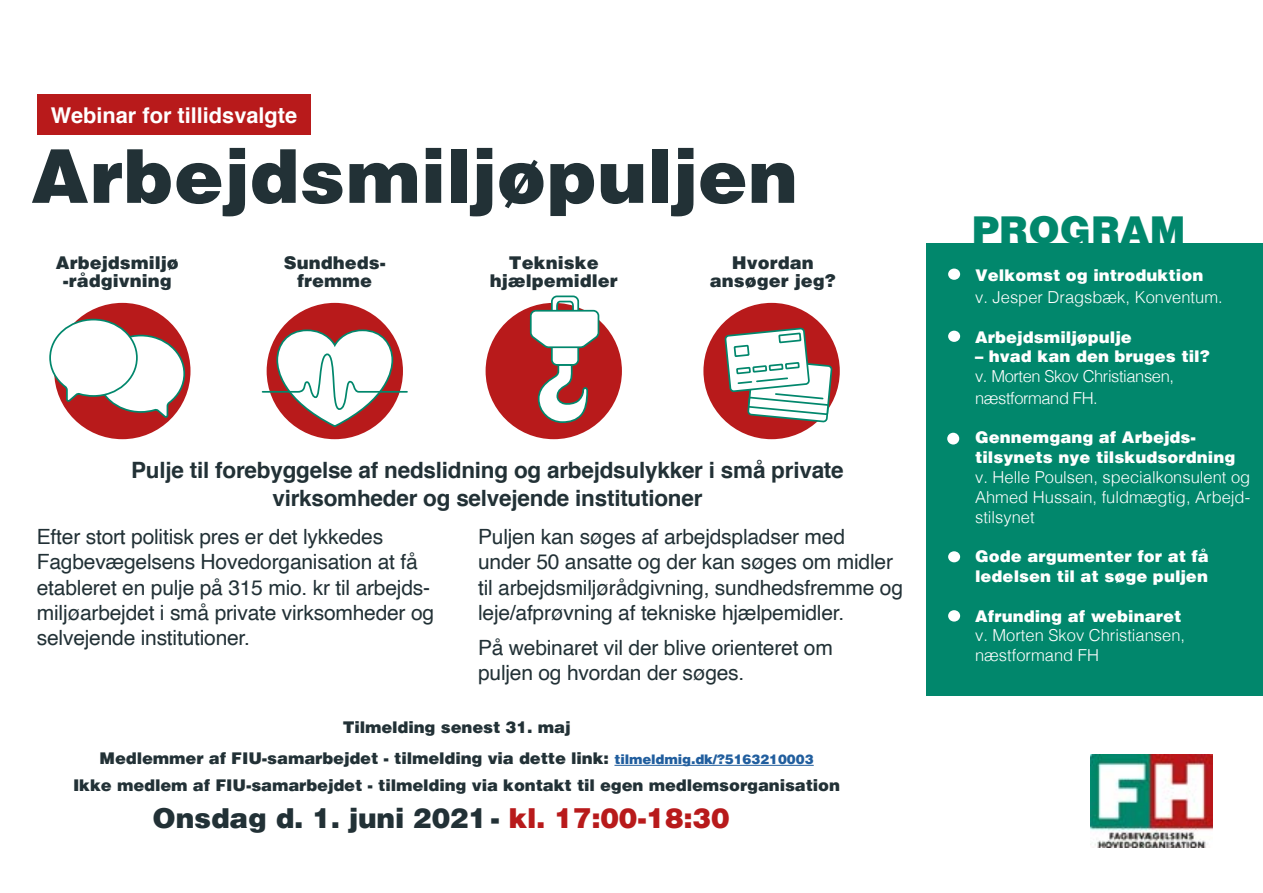
<style>
.page{position:relative;width:1263px;height:893px;background:#fff}
.page>*{position:absolute;margin:0;border:0;box-sizing:border-box;transform-origin:0 0}
.t1{font:900 75.45px "Helvetica";color:#223136}
.t2{font:900 37.8px "Helvetica";letter-spacing:-.005em;color:#01876c}
.t3{font:900 28.2px "Helvetica";letter-spacing:-.01em;color:#223136}
.t4{font:700 22.5px/28.2px "Helvetica";letter-spacing:-.01em;color:#223136;text-align:center}
.t5{font:700 21.75px "Helvetica";color:#fff}
.t6{font:21px/25.2px "Helvetica";letter-spacing:-.01em;color:#223136}
.t7{font:900 18px/18px "Helvetica";color:#223136;text-align:center}
.t8{font:900 16.5px/30.6px "Helvetica";letter-spacing:-.01em;color:#223136;text-align:center}
.t9{font:900 16.5px/19.8px "Helvetica";color:#fff}
.t10{font:300 16.5px/19.8px "Helvetica";color:#fff;text-align:justify}
.t11{font:300 16.5px/21.6px "Helvetica";letter-spacing:-.025em;color:#fff}
.s1{font-size:13.5px;color:#215e9e}
.s2{color:#b81a1b}
</style>
<div class="page">
<div style="left:37px;top:94px;width:273px;height:41px;background:#b81a1b"></div>
<div style="left:926px;top:243px;width:337px;height:453px;background:#01876c"></div>
<hr style="left:614px;top:765px;width:200px;height:1px;background:#215e9e">
<div style="left:948px;top:551px;width:12px;height:11px;background:#fff;border-radius:50%"></div>
<div style="left:948px;top:610px;width:12px;height:12px;background:#fff;border-radius:50%"></div>
<div style="left:948px;top:269px;width:12px;height:11px;background:#fff;border-radius:50%"></div>
<div style="left:948px;top:331px;width:12px;height:11px;background:#fff;border-radius:50%"></div>
<div style="left:947px;top:433px;width:12px;height:11px;background:#fff;border-radius:50%"></div>
<img style="left:1090px;top:755px;width:123px;height:92px">
<div style="left:703px;top:303px;width:137px;height:136px;background:#b81a1b;border-radius:50%"></div>
<svg style="left:723px;top:303px;width:110px;height:136px"></svg>
<div style="left:267px;top:303px;width:136px;height:136px;background:#b81a1b;border-radius:50%"></div>
<svg style="left:261px;top:329px;width:147px;height:99px"></svg>
<div style="left:54px;top:303px;width:136px;height:136px;background:#b81a1b;border-radius:50%"></div>
<svg style="left:49px;top:318px;width:137px;height:99px"></svg>
<div style="left:486px;top:303px;width:136px;height:136px;background:#b81a1b;border-radius:50%"></div>
<svg style="left:537px;top:366px;width:52px;height:57px"></svg>
<div style="left:552px;top:341px;width:26px;height:24px;background:#fff;border-radius:5px"></div>
<div style="left:551px;top:341px;width:28px;height:25px;border:2px solid #01876c;border-radius:5px"></div>
<svg style="left:529px;top:295px;width:71px;height:54px"></svg>
<p class="t5" style="left:51px;top:98px;width:248px">Webinar for tillidsvalgte</p>
<h1 class="t1" style="left:31px;top:131px;width:769px">Arbejdsmiljøpuljen</h1>
<p class="t7" style="left:56px;top:254px;width:124px">Arbejdsmiljø -rådgivning</p>
<p class="t7" style="left:490px;top:254px;width:129px">Tekniske hjælpemidler</p>
<p class="t7" style="left:284px;top:254px;width:104px">Sundheds&shy;fremme</p>
<p class="t7" style="left:710px;top:254px;width:128px">Hvordan ansøger jeg?</p>
<p class="t4" style="left:131px;top:456px;width:714px">Pulje til forebyggelse af nedslidning og arbejdsulykker i små private virksomheder og selvejende institutioner</p>
<p class="t6" style="left:37px;top:525px;width:399px">Efter stort politisk pres er det lykkedes Fagbevægelsens Hovedorganisation at få etableret en pulje på 315 mio. kr til arbejds&shy;miljøarbejdet i små private virksomheder og selvejende institutioner.</p>
<p class="t6" style="left:478px;top:525px;width:426px">Puljen kan søges af arbejdspladser med under 50 ansatte og der kan søges om midler til arbejdsmiljørådgivning, sundhedsfremme og leje/afprøvning af tekniske hjælpemidler.</p>
<p class="t6" style="left:478px;top:635px;width:356px">På webinaret vil der blive orienteret om puljen og hvordan der søges.</p>
<p class="t8" style="left:100px;top:712px;width:715px">Tilmelding senest 31. maj<br>Medlemmer af FIU-samarbejdet - tilmelding via dette link: <span class="s1">tilmeldmig.dk/?5163210003</span></p>
<p class="t8" style="left:73px;top:770px;width:769px">Ikke medlem af FIU-samarbejdet - tilmelding via kontakt til egen medlemsorganisation</p>
<h3 class="t3" style="left:153px;top:801px;width:579px">Onsdag d. 1. juni 2021- <span class="s2">kl. 17:00-18:30</span></h3>
<h2 class="t2" style="left:972px;top:207px;width:215px">PROGRAM</h2>
<p class="t9" style="left:975px;top:266px;width:230px">Velkomst og introduktion</p>
<p class="t10" style="left:975px;top:286px;width:249px">v. Jesper Dragsbæk, Konventum.</p>
<p class="t9" style="left:975px;top:327px;width:158px">Arbejdsmiljøpulje</p>
<p class="t9" style="left:975px;top:347px;width:236px">– hvad kan den bruges til?</p>
<p class="t11" style="left:975px;top:364px;width:200px">v. Morten Skov Christiansen, næstformand FH.</p>
<p class="t9" style="left:975px;top:428px;width:262px">Gennemgang af Arbejds&shy;tilsynets nye tilskudsordning</p>
<p class="t10" style="left:975px;top:466px;width:277px">v. Helle Poulsen, specialkonsulent og Ahmed Hussain, fuldmægtig, Arbejd&shy;stilsynet</p>
<p class="t9" style="left:975px;top:546px;width:235px">Gode argumenter for at få ledelsen til at søge puljen</p>
<p class="t9" style="left:975px;top:606px;width:208px">Afrunding af webinaret</p>
<p class="t10" style="left:975px;top:624px;width:211px">v. Morten Skov Christiansen, næstformand FH</p>
</div>
